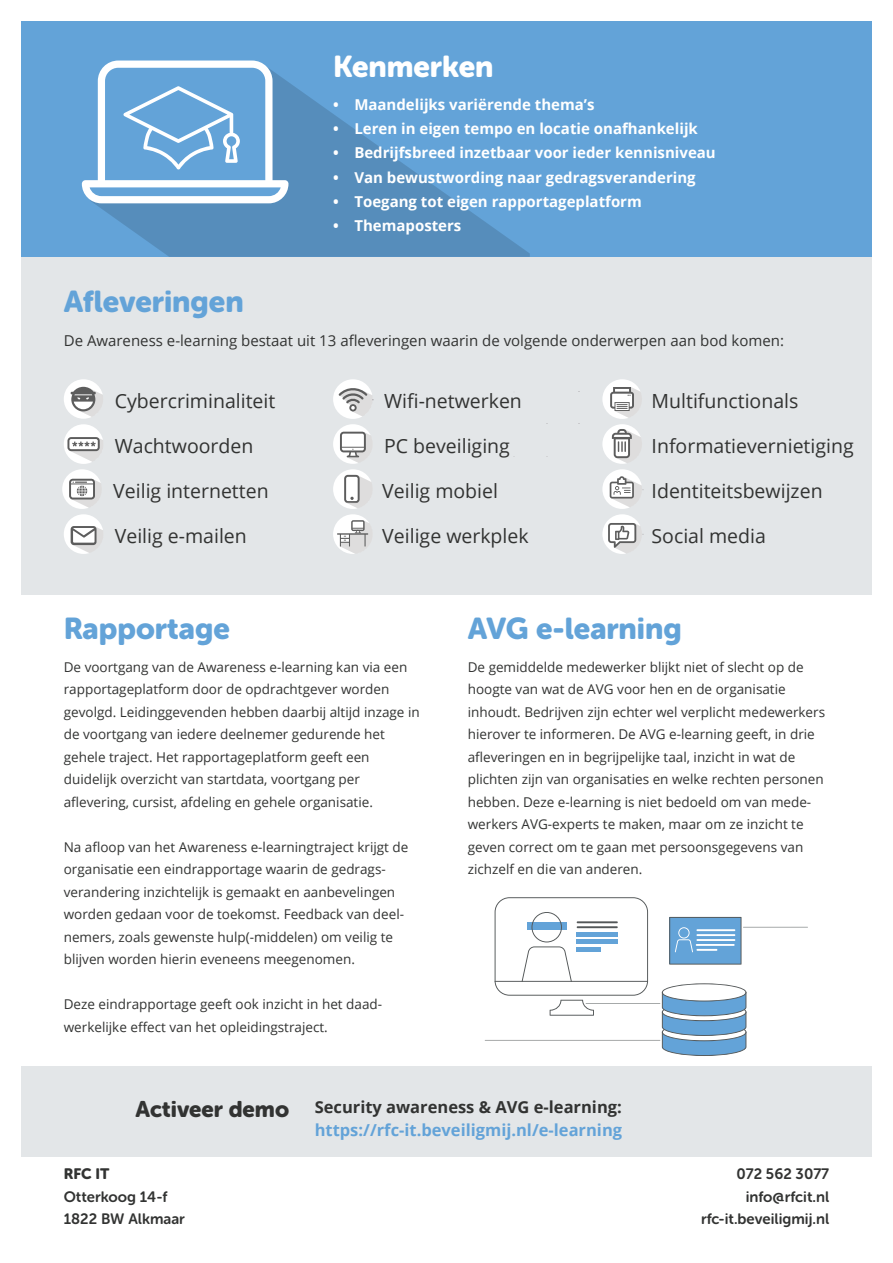
<style>
.page{position:relative;width:893px;height:1263px;background:#fff}
.page>*{position:absolute;margin:0;border:0;box-sizing:border-box;transform-origin:0 0}
.Subheader-15-zwart{font:30px "Museo Sans Rounded 900";color:#63a3d8}
.Subheader-15-wit{font:30px "Museo Sans Rounded 900";color:#fff}
.Subheader-15-wit-2{font:22.5px "Museo Sans Rounded 900";color:#323332}
.Copy-10-zwart{font:19.5px "Open Sans";color:#323332}
.Copy-10-zwart-2{font:700 16.5px "Open Sans";color:#63a3d8}
.Copy-10-zwart-3{font:700 16.5px "Open Sans";color:#323332}
.t1{font:700 15px "Open Sans";color:#fff}
.Copy-10-zwart-4{font:15px "Open Sans";color:#323332}
.Copy-10-zwart-5{font:15px/22.5px "Museo Sans Rounded 700";color:#323332;text-align:right}
.Copy-10-zwart-6{font:15px "Museo Sans Rounded 900";color:#323332}
.Copy-10-zwart-7{font:13.5px/22.5px "Open Sans";color:#323332}
</style>
<div class="page">
<div style="left:21px;top:257px;width:851px;height:338px;background:#e3e6e8"></div>
<div style="left:21px;top:1067px;width:851px;height:90px;background:#e3e6e8"></div>
<div style="left:21px;top:21px;width:851px;height:235px;background:#63a3d8"></div>
<svg style="left:90px;top:82px;width:440px;height:175px;fill:#568dbb"></svg>
<svg style="left:82px;top:61px;width:206px;height:142px"></svg>
<div style="left:64px;top:514px;width:39px;height:40px;background:#fff;border-radius:50%"></div>
<svg style="left:71px;top:526px;width:32px;height:27px"></svg>
<div style="left:333px;top:469px;width:40px;height:40px;background:#fff;border-radius:50%"></div>
<svg style="left:344px;top:475px;width:29px;height:33px"></svg>
<div style="left:333px;top:424px;width:40px;height:40px;background:#fff;border-radius:50%"></div>
<svg style="left:340px;top:432px;width:33px;height:31px"></svg>
<div style="left:602px;top:424px;width:40px;height:40px;background:#fff;border-radius:50%"></div>
<svg style="left:612px;top:429px;width:30px;height:34px"></svg>
<div style="left:602px;top:514px;width:40px;height:40px;background:#fff;border-radius:50%"></div>
<svg style="left:608px;top:523px;width:35px;height:30px"></svg>
<div style="left:64px;top:424px;width:39px;height:40px;background:#fff;border-radius:50%"></div>
<svg style="left:67px;top:437px;width:36px;height:25px"></svg>
<div style="left:62px;top:469px;width:40px;height:40px;background:#fff;border-radius:50%"></div>
<svg style="left:69px;top:479px;width:33px;height:29px"></svg>
<div style="left:333px;top:379px;width:40px;height:40px;background:#fff;border-radius:50%"></div>
<svg style="left:339px;top:386px;width:35px;height:30px"></svg>
<div style="left:333px;top:514px;width:40px;height:40px;background:#fff;border-radius:50%"></div>
<svg style="left:337px;top:520px;width:36px;height:34px"></svg>
<div style="left:602px;top:379px;width:40px;height:40px;background:#fff;border-radius:50%"></div>
<svg style="left:610px;top:387px;width:32px;height:31px"></svg>
<div style="left:602px;top:469px;width:40px;height:40px;background:#fff;border-radius:50%"></div>
<svg style="left:610px;top:476px;width:33px;height:31px"></svg>
<div style="left:64px;top:379px;width:39px;height:40px;background:#fff;border-radius:50%"></div>
<svg style="left:71px;top:387px;width:32px;height:30px"></svg>
<hr style="left:485px;top:1040px;width:175px;height:1px;background:#a3a6a6">
<hr style="left:586px;top:1003px;width:74px;height:1px;background:#a3a6a6">
<hr style="left:743px;top:927px;width:65px;height:1px;background:#a3a6a6">
<svg style="left:495px;top:897px;width:153px;height:119px"></svg>
<svg style="left:669px;top:917px;width:72px;height:47px;background:#74aad6"></svg>
<hr style="left:495px;top:981px;width:153px;height:1px;background:#535758">
<svg style="left:662px;top:983px;width:84px;height:73px"></svg>
<p class="Subheader-15-wit" style="left:333px;top:49px;width:162px">Kenmerken</p>
<p class="t1" style="left:333px;top:94px;width:263px">• Maandelijks variërende thema’s</p>
<p class="t1" style="left:333px;top:118px;width:366px">• Leren in eigen tempo en locatie onafhankelijk</p>
<p class="t1" style="left:333px;top:142px;width:384px">• Bedrijfsbreed inzetbaar voor ieder kennisniveau</p>
<p class="t1" style="left:333px;top:166px;width:364px">• Van bewustwording naar gedragsverandering</p>
<p class="t1" style="left:333px;top:190px;width:310px">• Toegang tot eigen rapportageplatform</p>
<p class="t1" style="left:333px;top:214px;width:130px">• Themaposters</p>
<p class="Subheader-15-zwart" style="left:64px;top:284px;width:181px">Afleveringen</p>
<p class="Copy-10-zwart-4" style="left:64px;top:330px;width:722px">De Awareness e-learning bestaat uit 13 afleveringen waarin de volgende onderwerpen aan bod komen:</p>
<p class="Copy-10-zwart" style="left:384px;top:388px;width:139px">Wifi-netwerken</p>
<p class="Copy-10-zwart" style="left:384px;top:433px;width:127px">PC beveiliging</p>
<p class="Copy-10-zwart" style="left:382px;top:478px;width:117px">Veilig mobiel</p>
<p class="Copy-10-zwart" style="left:382px;top:523px;width:148px">Veilige werkplek</p>
<p class="Copy-10-zwart" style="left:115px;top:388px;width:162px">Cybercriminaliteit</p>
<p class="Copy-10-zwart" style="left:652px;top:388px;width:148px">Multifunctionals</p>
<p class="Copy-10-zwart" style="left:652px;top:433px;width:204px">Informatievernietiging</p>
<p class="Copy-10-zwart" style="left:652px;top:478px;width:173px">Identiteitsbewijzen</p>
<p class="Copy-10-zwart" style="left:652px;top:523px;width:116px">Social media</p>
<p class="Copy-10-zwart" style="left:115px;top:433px;width:140px">Wachtwoorden</p>
<p class="Copy-10-zwart" style="left:113px;top:478px;width:157px">Veilig internetten</p>
<p class="Copy-10-zwart" style="left:115px;top:523px;width:134px">Veilig e-mailen</p>
<p class="Subheader-15-zwart" style="left:64px;top:611px;width:168px">Rapportage</p>
<p class="Subheader-15-zwart" style="left:468px;top:611px;width:216px">AVG e-learning</p>
<p class="Copy-10-zwart-7" style="left:64px;top:655px;width:357px">De voortgang van de Awareness e-learning kan via een rapportageplatform door de opdrachtgever worden gevolgd. Leidinggevenden hebben daarbij altijd inzage in de voortgang van iedere deelnemer gedurende het gehele traject. Het rapportageplatform geeft een duidelijk overzicht van startdata, voortgang per</p>
<p class="Copy-10-zwart-7" style="left:64px;top:790px;width:311px">aflevering, cursist, afdeling en gehele organisatie.</p>
<p class="Copy-10-zwart-7" style="left:64px;top:835px;width:346px">Na afloop van het Awareness e-learningtraject krijgt de organisatie een eindrapportage waarin de gedrags-</p>
<p class="Copy-10-zwart-7" style="left:64px;top:880px;width:342px">verandering inzichtelijk is gemaakt en aanbevelingen worden gedaan voor de toekomst. Feedback van deel&shy;nemers, zoals gewenste hulp(-middelen) om veilig te blijven worden hierin eveneens meegenomen.</p>
<p class="Copy-10-zwart-7" style="left:64px;top:993px;width:320px">Deze eindrapportage geeft ook inzicht in het daad&shy;werkelijke effect van het opleidingstraject.</p>
<p class="Copy-10-zwart-7" style="left:468px;top:655px;width:359px">De gemiddelde medewerker blijkt niet of slecht op de hoogte van wat de AVG voor hen en de organisatie inhoudt. Bedrijven zijn echter wel verplicht medewerkers hierover te informeren. De AVG e-learning geeft, in drie afleveringen en in begrijpelijke taal, inzicht in wat de plichten zijn van organisaties en welke rechten personen hebben. Deze e-learning is niet bedoeld om van mede&shy;werkers AVG-experts te maken, maar om ze inzicht te geven correct om te gaan met persoonsgegevens van zichzelf en die van anderen.</p>
<p class="Subheader-15-wit-2" style="left:136px;top:1096px;width:155px">Activeer demo</p>
<p class="Copy-10-zwart-6" style="left:64px;top:1165px;width:47px">RFC IT</p>
<p class="Copy-10-zwart-5" style="left:64px;top:1185px;width:105px">Otterkoog 14-f</p>
<p class="Copy-10-zwart-5" style="left:64px;top:1208px;width:123px">1822 BW Alkmaar</p>
<p class="Copy-10-zwart-3" style="left:315px;top:1095px;width:309px">Security awareness &amp; AVG e-learning:</p>
<p class="Copy-10-zwart-2" style="left:315px;top:1118px;width:309px">https://rfc-it.beveiligmij.nl/e-learning</p>
<p class="Copy-10-zwart-5" style="left:736px;top:1163px;width:94px">072 562 3077</p>
<p class="Copy-10-zwart-5" style="left:701px;top:1185px;width:130px">info@rfcit.nl rfc-it.beveiligmij.nl</p>
</div>
